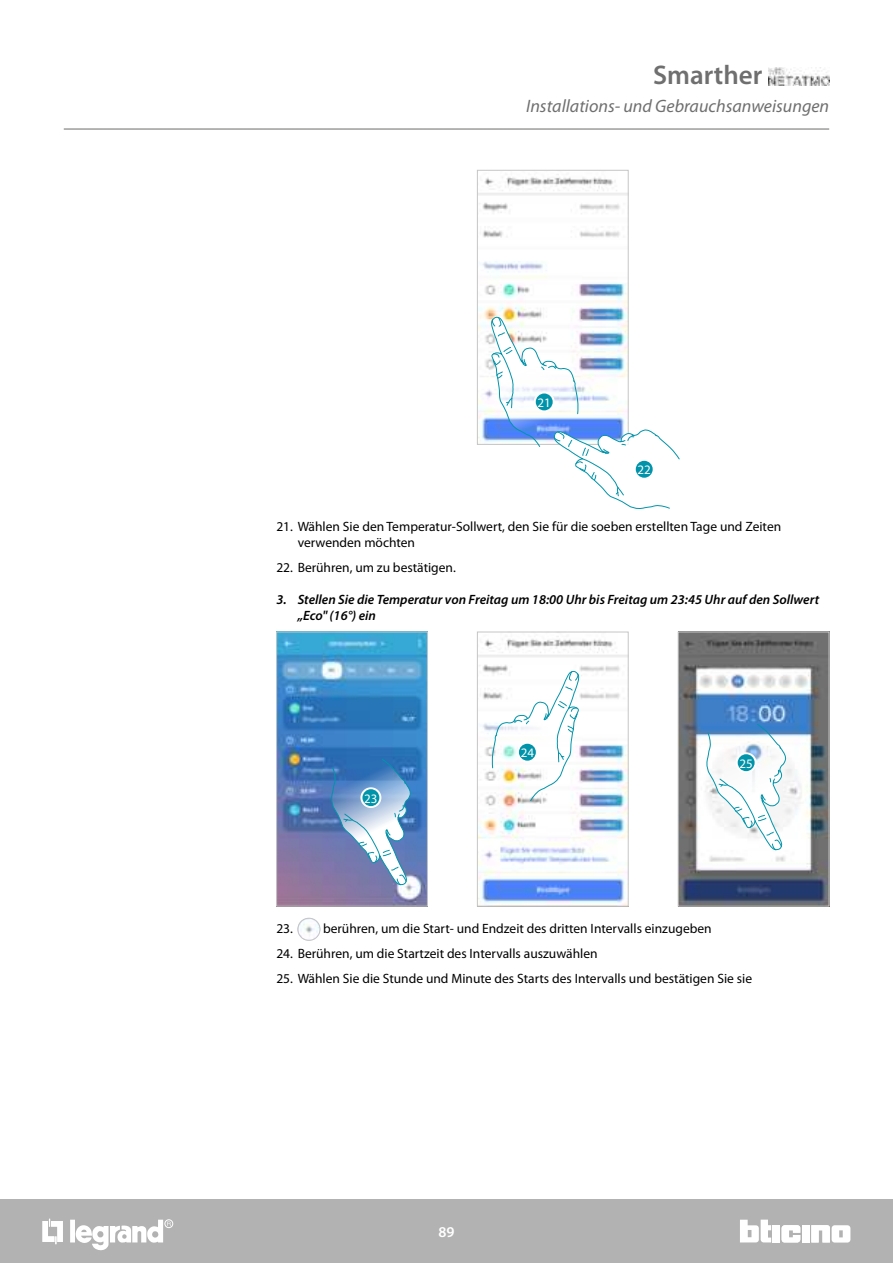
<style>
.page{position:relative;width:893px;height:1263px;background:#fff}
.page>*{position:absolute;margin:0;border:0;box-sizing:border-box;transform-origin:0 0}
.t1{font:600 27px "Myriad Pro";color:#706f6f}
.t2{font:italic 18px "Myriad Pro";color:#706f6f}
.t3{font:600 15px "Myriad Pro";color:#fff}
.t4{font:13.5px/16.2px "Myriad Pro";color:#000}
.t5{font:italic 600 13.5px/16.2px "Myriad Pro";color:#000}
.t6{font:13.05px "Myriad Pro";color:#fff}
</style>
<div class="page">
<div style="left:0;top:1199px;width:893px;height:64px;background:#b2b2b2"></div>
<hr style="left:64px;top:128px;width:765px;height:2px;background:#9d9d9c">
<div style="left:772px;top:1225px;width:8px;height:17px;background:#fff"></div>
<div style="left:802px;top:1225px;width:8px;height:17px;background:#fff"></div>
<svg style="left:740px;top:1219px;width:31px;height:23px"></svg>
<svg style="left:782px;top:1225px;width:18px;height:17px"></svg>
<svg style="left:811px;top:1225px;width:39px;height:17px"></svg>
<div style="left:70px;top:1220px;width:5px;height:22px;background:#fff"></div>
<svg style="left:43px;top:1219px;width:20px;height:25px"></svg>
<div style="left:165px;top:1219px;width:8px;height:9px;border:1px solid #fff;border-radius:50%"></div>
<svg style="left:75px;top:1220px;width:96px;height:31px"></svg>
<img style="left:768px;top:67px;width:61px;height:18px">
<img style="left:298px;top:918px;width:22px;height:22px;border-radius:11px">
<div style="left:298px;top:918px;width:22px;height:22px;border:1px solid #c6c6c6;border-radius:50%"></div>
<img style="left:479px;top:174px;width:147px;height:269px">
<div style="left:477px;top:170px;width:151px;height:275px;border:1px solid #c6c6c6"></div>
<img style="left:680px;top:634px;width:147px;height:270px">
<div style="left:678px;top:632px;width:151px;height:274px;border:1px solid #c6c6c6"></div>
<svg style="left:705px;top:723px;width:81px;height:128px"></svg>
<svg style="left:736px;top:752px;width:21px;height:21px"></svg>
<div style="left:738px;top:754px;width:17px;height:17px;background:#0094aa;border-radius:50%"></div>
<svg style="left:491px;top:316px;width:189px;height:193px"></svg>
<svg style="left:634px;top:459px;width:21px;height:21px"></svg>
<div style="left:636px;top:461px;width:17px;height:17px;background:#0094aa;border-radius:50%"></div>
<img style="left:479px;top:636px;width:147px;height:268px">
<div style="left:477px;top:632px;width:151px;height:274px;border:1px solid #c6c6c6"></div>
<svg style="left:491px;top:671px;width:88px;height:131px"></svg>
<svg style="left:517px;top:742px;width:21px;height:20px"></svg>
<div style="left:519px;top:744px;width:17px;height:17px;background:#0094aa;border-radius:50%"></div>
<img style="left:278px;top:634px;width:148px;height:270px">
<div style="left:276px;top:632px;width:152px;height:274px;border:1px solid #c6c6c6"></div>
<svg style="left:330px;top:758px;width:82px;height:128px;background:#7e9cc7"></svg>
<svg style="left:360px;top:787px;width:21px;height:21px"></svg>
<div style="left:362px;top:789px;width:17px;height:17px;background:#0094aa;border-radius:50%"></div>
<h1 class="t1" style="left:653px;top:65px;width:111px">Smarther</h1>
<h2 class="t2" style="left:526px;top:97px;width:305px">Installations- und Gebrauchsanweisungen</h2>
<p class="t6" style="left:538px;top:396px;width:15px">21</p>
<p class="t6" style="left:638px;top:463px;width:15px">22</p>
<p class="t4" style="left:298px;top:519px;width:485px;text-indent:-21px">21. Wählen Sie den Temperatur-Sollwert, den Sie für die soeben erstellten Tage und Zeiten verwenden möchten</p>
<p class="t4" style="left:276px;top:560px;width:181px">22. Berühren, um zu bestätigen.</p>
<p class="t5" style="left:298px;top:592px;width:523px;text-indent:-21px">3. Stellen Sie die Temperatur von Freitag um 18:00 Uhr bis Freitag um 23:45 Uhr auf den Sollwert „Eco" (16°) ein</p>
<p class="t6" style="left:364px;top:792px;width:15px">23</p>
<p class="t6" style="left:521px;top:746px;width:15px">24</p>
<p class="t6" style="left:739px;top:757px;width:15px">25</p>
<p class="t4" style="left:276px;top:921px;width:437px">23. berühren, um die Start- und Endzeit des dritten Intervalls einzugeben</p>
<p class="t4" style="left:276px;top:946px;width:323px">24. Berühren, um die Startzeit des Intervalls auszuwählen</p>
<p class="t4" style="left:276px;top:970px;width:477px">25. Wählen Sie die Stunde und Minute des Starts des Intervalls und bestätigen Sie sie</p>
<p class="t3" style="left:438px;top:1226px;width:18px">89</p>
</div>
